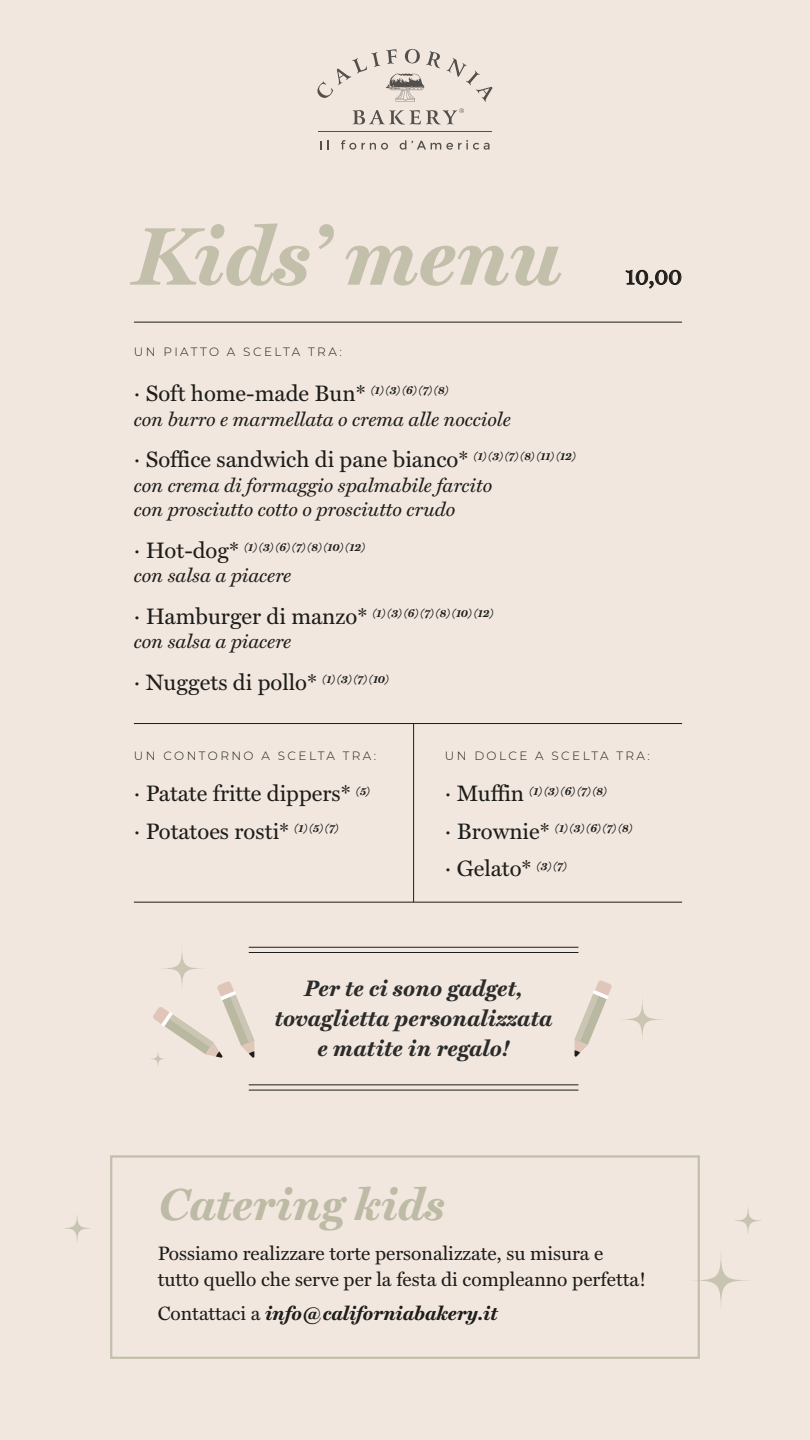
<style>
.page{position:relative;width:810px;height:1440px;background:#f2e7df}
.page>*{position:absolute;margin:0;border:0;box-sizing:border-box;transform-origin:0 0}
.t1{font:italic 700 82.5px "Miller Text";color:rgb(183 182 159/.8)}
.t2{font:italic 700 45px "Miller Text";color:rgb(183 182 159/.9)}
.t3{font:22.5px/37.5px "Miller Text";color:#1d1d1b}
.t4{font:italic 700 22.5px/30px "Miller Text";letter-spacing:.01em;color:#2a2b2a;text-align:center}
.t5{font:italic 19.5px/24.8px "Miller Text";color:#1d1d1b}
.t6{font:19.5px/25.5px "Miller Text";color:#1d1d1b}
.t7{font:italic 700 19.5px "Miller Text";color:#1d1d1b}
.t8{font:300 12px "Montserrat";letter-spacing:.2em;color:#1d1d1b}
.t9{font:italic 700 11.4px "Miller Text";letter-spacing:-.01em;color:#1d1d1b;scale:.96 1}
.s1{font-weight:400;font-style:normal;font-size:22.5px}
.s2{font-weight:400;font-style:normal}
</style>
<div class="page">
<svg style="left:320px;top:141px;width:2px;height:9px"></svg>
<svg style="left:341px;top:140px;width:47px;height:10px"></svg>
<svg style="left:400px;top:140px;width:90px;height:10px"></svg>
<hr style="left:318px;top:131px;width:174px;height:1px;background:#1d1d1b">
<svg style="left:317px;top:49px;width:176px;height:53px"></svg>
<svg style="left:353px;top:108px;width:111px;height:16px"></svg>
<svg style="left:682px;top:1241px;width:78px;height:78px"></svg>
<svg style="left:726px;top:1198px;width:45px;height:45px"></svg>
<svg style="left:55px;top:1206px;width:45px;height:45px"></svg>
<div style="left:110px;top:1155px;width:590px;height:204px;border:2px solid #b7b69f"></div>
<svg style="left:626px;top:270px;width:55px;height:18px"></svg>
<hr style="left:134px;top:902px;width:548px;height:1px;background:#1d1d1b">
<hr style="left:134px;top:723px;width:548px;height:1px;background:#1d1d1b">
<hr style="left:134px;top:322px;width:548px;height:1px;background:#1d1d1b">
<hr style="left:249px;top:1090px;width:329px;height:1px;background:#1d1d1b">
<hr style="left:249px;top:1085px;width:329px;height:1px;background:#1d1d1b">
<hr style="left:249px;top:952px;width:329px;height:1px;background:#1d1d1b">
<hr style="left:249px;top:947px;width:329px;height:1px;background:#1d1d1b">
<svg style="left:575px;top:980px;width:37px;height:77px"></svg>
<svg style="left:153px;top:981px;width:101px;height:77px"></svg>
<svg style="left:152px;top:939px;width:60px;height:59px"></svg>
<svg style="left:612px;top:990px;width:60px;height:59px"></svg>
<svg style="left:145px;top:1046px;width:26px;height:26px"></svg>
<hr style="left:413px;top:724px;width:1px;height:178px;background:#1d1d1b">
<h1 class="t1" style="left:134px;top:206px;width:429px">Kids’ menu</h1>
<p class="t8" style="left:134px;top:344px;width:209px">UN PIATTO A SCELTA TRA:</p>
<p class="t3" style="left:134px;top:374px;width:316px">· Soft home-made Bun* <sup>(1)</sup> <sup>(3)</sup> <sup>(6)</sup> <sup>(7)</sup> <sup>(8)</sup></p>
<p class="t5" style="left:134px;top:405px;width:378px">con burro e marmellata o crema alle nocciole</p>
<p class="t3" style="left:134px;top:440px;width:443px">· Soffice sandwich di pane bianco* <sup>(1)</sup> <sup>(3)</sup> <sup>(7)</sup> <sup>(8)</sup> <sup>(11)</sup> <sup>(12)</sup></p>
<p class="t5" style="left:134px;top:471px;width:360px">con crema di formaggio spalmabile farcito con prosciutto cotto o prosciutto crudo</p>
<p class="t9" style="left:134px;top:540px;width:242px"><span class="s1">· Hot-dog*</span> (1) (3) (6) (7) (8) (10) (12)</p>
<p class="t5" style="left:134px;top:562px;width:159px">con salsa a piacere</p>
<p class="t9" style="left:134px;top:606px;width:376px"><span class="s1">· Hamburger di manzo*</span> (1) (3) (6) (7) (8) (10) (12)</p>
<p class="t5" style="left:134px;top:628px;width:159px">con salsa a piacere</p>
<p class="t3" style="left:134px;top:663px;width:257px">· Nuggets di pollo* <sup>(1)</sup> <sup>(3)</sup> <sup>(7)</sup> <sup>(10)</sup></p>
<p class="t3" style="left:625px;top:258px;width:58px">10,00</p>
<p class="t8" style="left:134px;top:748px;width:244px">UN CONTORNO A SCELTA TRA:</p>
<p class="t3" style="left:134px;top:775px;width:238px">· Patate fritte dippers* <sup>(5) </sup>· Potatoes rosti* <sup>(1)</sup> <sup>(5)</sup> <sup>(7)</sup></p>
<p class="t8" style="left:445px;top:748px;width:207px">UN DOLCE A SCELTA TRA:</p>
<p class="t9" style="left:445px;top:784px;width:170px"><span class="s1">· Muffin</span> (1) (3) (6) (7) (8)</p>
<p class="t9" style="left:445px;top:821px;width:197px"><span class="s1">· Brownie*</span> (1) (3) (6) (7) (8)</p>
<p class="t3" style="left:445px;top:850px;width:123px">· Gelato* <sup>(3)</sup> <sup>(7)</sup></p>
<p class="t4" style="left:275px;top:973px;width:279px">Per te ci sono gadget, tovaglietta personalizzata e matite in regalo!</p>
<h2 class="t2" style="left:159px;top:1178px;width:287px">Catering kids</h2>
<p class="t6" style="left:158px;top:1241px;width:490px">Possiamo realizzare torte personalizzate, su misura e tutto quello che serve per la festa di compleanno perfetta!</p>
<p class="t7" style="left:158px;top:1301px;width:341px"><span class="s2">Contattaci a</span> info@californiabakery.it</p>
</div>
